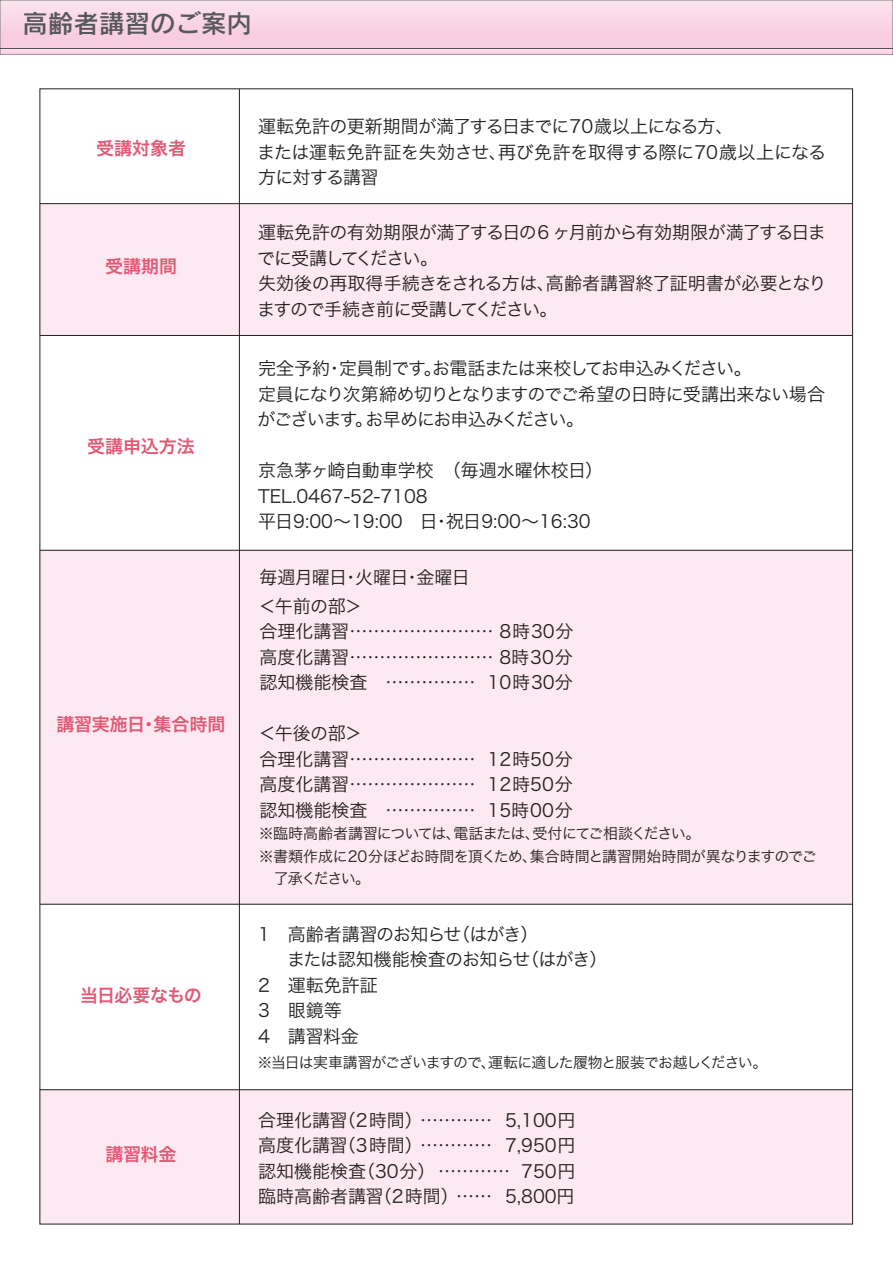
<style>
.page{position:relative;width:893px;height:1263px;background:#fff}
.page>*{position:absolute;margin:0;border:0;box-sizing:border-box;transform-origin:0 0}
.t1{font:25.5px "Rodin Pro DB";color:#57585a}
.t2{font:18px/25.5px "Hira Kaku Pro W3";letter-spacing:-.01em;color:#231f20}
.t3{font:18px/25.5px "Hira Kaku Pro W3";letter-spacing:-.045em;color:#231f20}
.t4{font:18px/25.5px "Hira Kaku Pro W3";letter-spacing:-.05em;color:#231f20}
.t5{font:18px/25.5px "Hira Kaku Pro W3";letter-spacing:-.03em;color:#231f20}
.t6{font:18px "Hira Kaku Pro W6";color:#e25974}
.t7{font:18px "Hira Kaku Pro W3";letter-spacing:-.04em;color:#231f20}
.t8{font:18px "Hira Kaku Pro W6";letter-spacing:-.045em;color:#e25974}
.t9{font:15px "Hira Kaku Pro W3";letter-spacing:-.045em;color:#231f20}
.t10{font:14.85px "Hira Kaku Pro W3";letter-spacing:-.075em;color:#231f20}
</style>
<div class="page">
<div style="left:0;top:0;width:893px;height:48px;background:linear-gradient(to bottom,#fbe3ed,#f9c9df)"></div>
<div style="left:0;top:48px;width:893px;height:7px;background:#fad8e7"></div>
<div style="left:0;top:48px;width:893px;height:7px;border:1px solid #231f20"></div>
<div style="left:40px;top:204px;width:813px;height:131px;background:#fce9f1"></div>
<div style="left:40px;top:550px;width:813px;height:354px;background:#fce9f1"></div>
<div style="left:40px;top:1090px;width:813px;height:134px;background:#fce9f1"></div>
<hr style="left:239px;top:89px;width:1px;height:1135px;background:#231f20">
<hr style="left:40px;top:550px;width:813px;height:1px;background:#231f20">
<hr style="left:40px;top:904px;width:813px;height:1px;background:#231f20">
<hr style="left:40px;top:1089px;width:813px;height:1px;background:#231f20">
<hr style="left:40px;top:203px;width:813px;height:1px;background:#231f20">
<hr style="left:40px;top:335px;width:813px;height:1px;background:#231f20">
<h1 class="t1" style="left:23px;top:7px;width:231px">高齢者講習のご案内</h1>
<p class="t6" style="left:96px;top:131px;width:91px">受講対象者</p>
<p class="t6" style="left:105px;top:250px;width:73px">受講期間</p>
<p class="t6" style="left:87px;top:430px;width:109px">受講申込方法</p>
<p class="t6" style="left:57px;top:708px;width:170px">講習実施日・集合時間</p>
<p class="t8" style="left:80px;top:979px;width:123px">当日必要なもの</p>
<p class="t6" style="left:105px;top:1137px;width:73px">講習料金</p>
<p class="t2" style="left:257px;top:113px;width:570px">運転免許の更新期間が満了する日までに70歳以上になる方、<br>または運転免許証を失効させ、再び免許を取得する際に70歳以上になる方に対する講習</p>
<p class="t3" style="left:257px;top:218px;width:571px">運転免許の有効期限が満了する日の6 ヶ月前から有効期限が満了する日までに受講してください。<br>失効後の再取得手続きをされる方は、高齢者講習終了証明書が必要となりますので手続き前に受講してください。</p>
<p class="t4" style="left:258px;top:354px;width:569px">完全予約・定員制です。お電話または来校してお申込みください。<br>定員になり次第締め切りとなりますのでご希望の日時に受講出来ない場合がございます。お早めにお申込みください。</p>
<p class="t2" style="left:258px;top:457px;width:347px">京急茅ヶ崎自動車学校　（毎週水曜休校日）<br>TEL.0467-52-7108<br>平日9:00～19:00　日・祝日9:00～16:30</p>
<p class="t7" style="left:260px;top:561px;width:212px">毎週月曜日・火曜日・金曜日</p>
<p class="t2" style="left:258px;top:592px;width:317px">＜午前の部＞<br>合理化講習…………………… 8時30分高度化講習…………………… 8時30分認知機能検査 …………… 10時30分</p>
<p class="t2" style="left:258px;top:719px;width:316px">＜午後の部＞<br>合理化講習………………… 12時50分高度化講習………………… 12時50分認知機能検査 …………… 15時00分</p>
<p class="t9" style="left:259px;top:820px;width:443px">※臨時高齢者講習については、電話または、受付にてご相談ください。</p>
<p class="t9" style="left:259px;top:843px;width:559px">※書類作成に20分ほどお時間を頂くため、集合時間と講習開始時間が異なりますのでご</p>
<p class="t9" style="left:274px;top:865px;width:98px">了承ください。</p>
<p class="t5" style="left:258px;top:920px;width:351px">1　高齢者講習のお知らせ（はがき）<br>　 または認知機能検査のお知らせ（はがき）<br>2　運転免許証<br>3　眼鏡等<br>4　講習料金</p>
<p class="t10" style="left:257px;top:1049px;width:511px">※当日は実車講習がございますので、運転に適した履物と服装でお越しください。</p>
<p class="t2" style="left:258px;top:1106px;width:319px;text-align:justify">合理化講習（2時間）………… 5,100円高度化講習（3時間）………… 7,950円認知機能検査（30分）………… 750円臨時高齢者講習（2時間）…… 5,800円</p>
</div>
